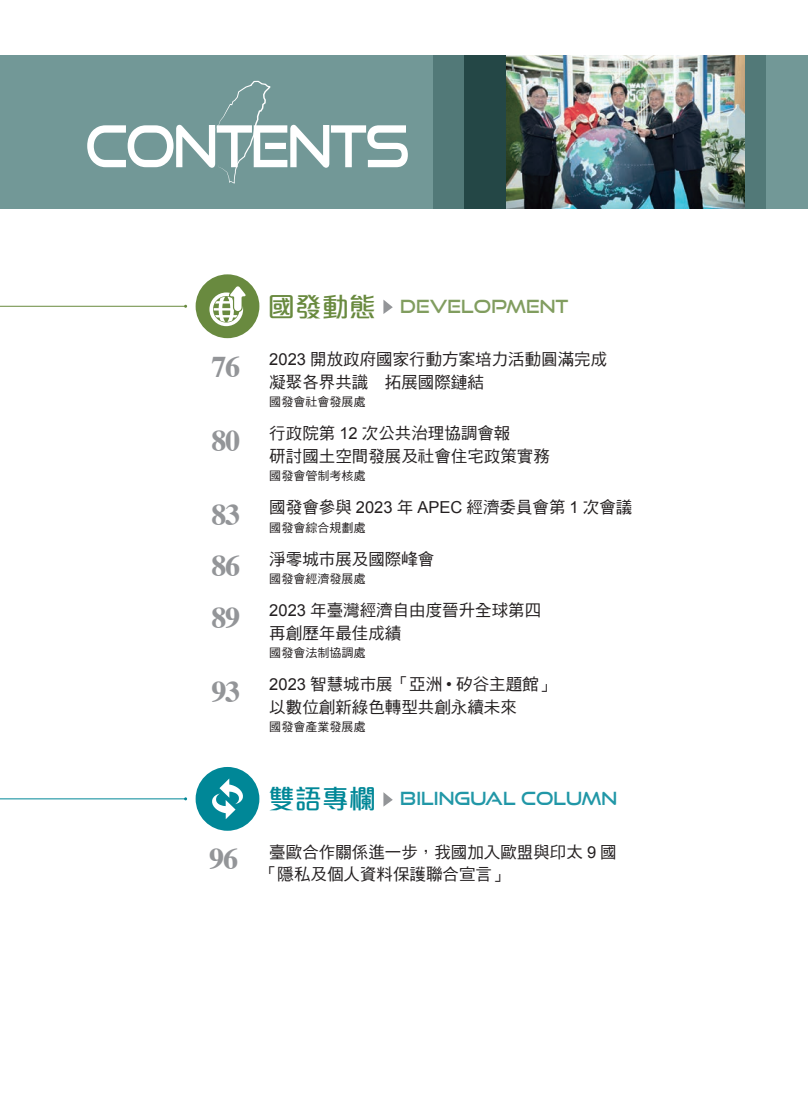
<style>
.page{position:relative;width:808px;height:1106px;background:#fff}
.page>*{position:absolute;margin:0;border:0;box-sizing:border-box;transform-origin:0 0}
.t1{font:57.6px "Good Times Rg";letter-spacing:-.05em;color:#fff;scale:.9 1}
.t2{font:18px "Good Times Rg";color:#2197a7}
.t3{font:18px "Good Times Rg";color:#819d5f}
.t4{font:16.5px/22.5px "DF Hei Std W5";color:#231f20}
.t5{font:12px "DF Hei Std W5";color:#231f20}
.s1{font-family:"M Elle HK";font-weight:500;font-size:27px;color:#698a3f}
.s2{font-family:"Times";font-weight:700;font-size:30px;color:#939598}
.s3{font-family:"Arial"}
.s4{font-family:"M Elle HK";font-weight:500;font-size:27px;color:#008797}
</style>
<div class="page">
<div style="left:0;top:55px;width:808px;height:153px;background:#729897"></div>
<svg style="left:434px;top:55px;width:332px;height:153px;fill:#527978"></svg>
<svg style="left:215px;top:81px;width:56px;height:102px"></svg>
<hr style="left:0;top:306px;width:186px;height:1px;background:#698a3f">
<svg style="left:383px;top:299px;width:10px;height:15px"></svg>
<div style="left:196px;top:274px;width:63px;height:64px;background:#698a3f;border-radius:50%"></div>
<svg style="left:209px;top:286px;width:37px;height:40px"></svg>
<hr style="left:0;top:798px;width:186px;height:1px;background:#008797">
<svg style="left:383px;top:792px;width:10px;height:14px"></svg>
<div style="left:196px;top:767px;width:63px;height:63px;background:#008797;border-radius:50%"></div>
<svg style="left:212px;top:778px;width:31px;height:41px"></svg>
<img style="left:506px;top:55px;width:238px;height:153px">
<h1 class="t1" style="left:85px;top:111px;width:363px">CONTENTS</h1>
<p class="t3" style="left:268px;top:295px;width:302px"><span class="s1">國發動態</span> DEVELOPMENT</p>
<p class="t4" style="left:269px;top:348px;width:339px;text-indent:-58px"><span class="s2">76</span> <span class="s3">2023</span> 開放政府國家行動方案培力活動圓滿完成凝聚各界共識 拓展國際鏈結</p>
<p class="t5" style="left:269px;top:395px;width:97px">國發會社會發展處</p>
<p class="t4" style="left:269px;top:422px;width:282px;text-indent:-58px"><span class="s2">80</span> 行政院第 <span class="s3">12</span> 次公共治理協調會報<br>研討國土空間發展及社會住宅政策實務</p>
<p class="t5" style="left:269px;top:469px;width:97px">國發會管制考核處</p>
<p class="t4" style="left:211px;top:496px;width:423px"><span class="s2">83</span> 國發會參與 <span class="s3">2023</span> 年 <span class="s3">APEC</span> 經濟委員會第 <span class="s3">1</span> 次會議</p>
<p class="t5" style="left:269px;top:521px;width:97px">國發會綜合規劃處</p>
<p class="t4" style="left:211px;top:547px;width:224px"><span class="s2">86</span> 淨零城市展及國際峰會</p>
<p class="t5" style="left:269px;top:572px;width:97px">國發會經濟發展處</p>
<p class="t4" style="left:269px;top:599px;width:273px;text-indent:-58px"><span class="s2">89</span> <span class="s3">2023</span> 年臺灣經濟自由度晉升全球第四再創歷年最佳成績</p>
<p class="t5" style="left:269px;top:646px;width:97px">國發會法制協調處</p>
<p class="t4" style="left:269px;top:673px;width:287px;text-indent:-58px"><span class="s2">93</span> <span class="s3">2023</span> 智慧城市展「亞洲 <span class="s3">•</span> 矽谷主題館」以數位創新綠色轉型共創永續未來</p>
<p class="t5" style="left:269px;top:720px;width:97px">國發會產業發展處</p>
<p class="t2" style="left:268px;top:788px;width:351px"><span class="s4">雙語專欄</span> BILINGUAL COLUMN</p>
<p class="t4" style="left:261px;top:840px;width:357px;text-indent:-52px"><span class="s2">96</span> 臺歐合作關係進一步，我國加入歐盟與印太 <span class="s3">9</span> 國「隱私及個人資料保護聯合宣言」</p>
</div>
